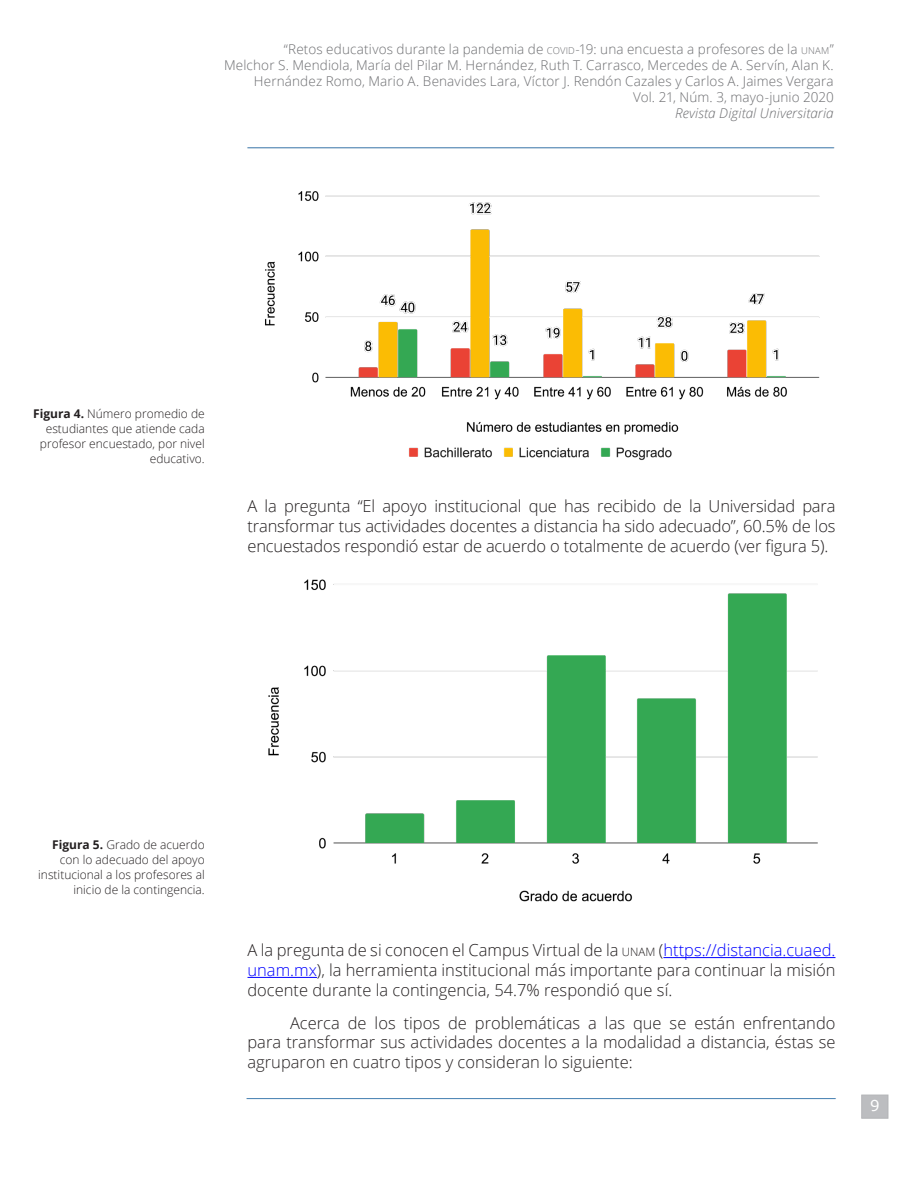
<style>
.page{position:relative;width:918px;height:1188px;background:#fff}
.page>*{position:absolute;margin:0;border:0;box-sizing:border-box;transform-origin:0 0}
.texto_normal{font:300 16.5px/19.8px "Open Sans";letter-spacing:-.005em;color:#231f20;text-align:justify}
.texto_sangria{font:300 16.5px/19.8px "Open Sans";color:#231f20;text-align:justify}
.t1{font:15px "Verdana";color:#fff}
.t2{font:300 13.5px/16.2px "Open Sans";letter-spacing:.01em;color:#6c6d70;text-align:right}
.t3{font:italic 300 13.5px "Open Sans";letter-spacing:.005em;color:#6c6d70}
.imagen{font:300 12px/15px "Open Sans";color:#231f20;text-align:right}
.s1{font-size:9.45px}
.s2{font-style:inherit}
.s3{font-weight:700}
.s4{font-size:11.55px}
.s5{color:#00f}
</style>
<div class="page">
<div style="left:861px;top:1095px;width:27px;height:24px;background:#bcbdc0"></div>
<hr style="left:247px;top:147px;width:588px;height:2px;background:#719cc1">
<hr style="left:247px;top:148px;width:587px;height:1px;background:#4682b4">
<hr style="left:246px;top:1098px;width:591px;height:1px;background:#231f20;opacity:.44">
<hr style="left:247px;top:1098px;width:589px;height:1px;background:#4682b4">
<hr style="left:663px;top:957px;width:173px;height:1px;background:#00f">
<hr style="left:248px;top:977px;width:69px;height:1px;background:#00f">
<img style="left:265px;top:191px;width:555px;height:269px">
<img style="left:268px;top:579px;width:550px;height:323px">
<p class="t2" style="left:224px;top:40px;width:611px">“Retos educativos durante la pandemia de <span class="s1">COVID</span><span class="s2">-19</span>: una encuesta a profesores de la <span class="s1">UNAM</span>”<br>Melchor S. Mendiola, María del Pilar M. Hernández, Ruth T. Carrasco, Mercedes de A. Servín, Alan K.<br>Hernández Romo, Mario A. Benavides Lara, Víctor J. Rendón Cazales y Carlos A. Jaimes Vergara<br>Vol. 21, Núm. 3, mayo-junio 2020</p>
<p class="t3" style="left:675px;top:104px;width:160px">Revista Digital Universitaria</p>
<p class="imagen" style="left:33px;top:405px;width:173px"><span class="s3">Figura 4.</span> Número promedio de estudiantes que atiende cada profesor encuestado, por nivel educativo.</p>
<p class="texto_normal" style="left:248px;top:496px;width:590px">A la pregunta “El apoyo institucional que has recibido de la Universidad para transformar tus actividades docentes a distancia ha sido adecuado”, 60.5% de los encuestados respondió estar de acuerdo o totalmente de acuerdo (ver figura 5).</p>
<p class="imagen" style="left:38px;top:837px;width:168px"><span class="s3">Figura 5.</span> Grado de acuerdo con lo adecuado del apoyo institucional a los profesores al inicio de la contingencia.</p>
<p class="texto_normal" style="left:248px;top:940px;width:590px">A la pregunta de si conocen el Campus Virtual de la <span class="s4">UNAM</span> (<span class="s5">https://distancia.cuaed. unam.mx</span>), la herramienta institucional más importante para continuar la misión docente durante la contingencia, 54.7% respondió que sí.</p>
<p class="texto_sangria" style="left:248px;top:1012px;width:590px;text-indent:43px">Acerca de los tipos de problemáticas a las que se están enfrentando para transformar sus actividades docentes a la modalidad a distancia, éstas se agruparon en cuatro tipos y consideran lo siguiente:</p>
<p class="t1" style="left:870px;top:1096px;width:11px">9</p>
</div>
